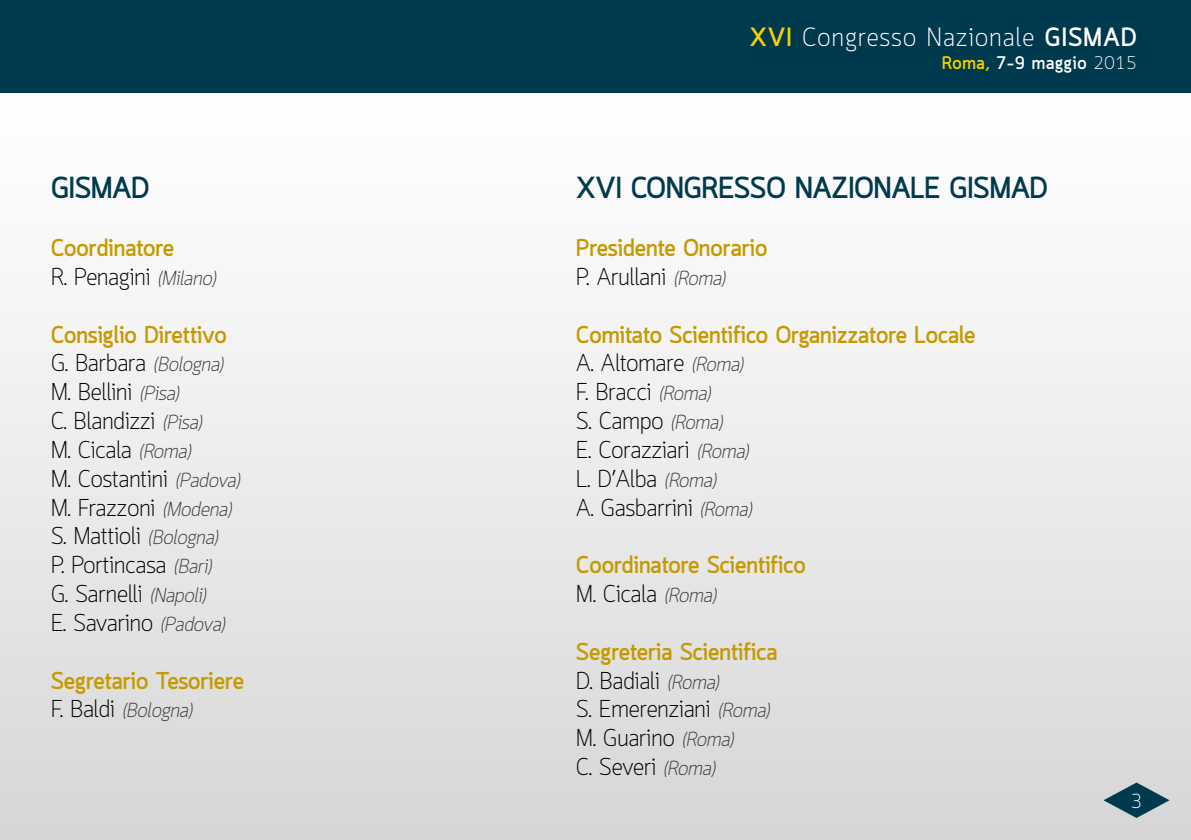
<style>
.page{position:relative;width:1191px;height:840px;background:#fff}
.page>*{position:absolute;margin:0;border:0;box-sizing:border-box;transform-origin:0 0}
.t1{font:700 30px "Quark";color:#003a4e}
.t2{font:300 26px "Quark";letter-spacing:.05em;color:#fff}
.t3{font:300 24px/28.8px "Quark";color:#000}
.t4{font:700 24px/28.8px "Quark";color:#c59a00}
.t5{font:italic 300 20px "Quark";color:#3c3c3b}
.t6{font:300 20px "Quark";color:#fff}
.t7{font:700 18px "Quark";letter-spacing:.04em;color:#fff}
.s1{font-weight:300;color:#000}
.s2{font-weight:300;font-style:italic;font-size:20px;color:#3c3c3b}
.s3{font-weight:700;color:#c59a00}
.s4{font-style:italic;font-size:20px;color:#3c3c3b}
.s5{font-style:normal;font-size:24px;color:#000}
.s6{font-weight:700;color:#f8d100}
.s7{font-weight:700}
.s8{color:#f8d100}
.s9{font-weight:300}
</style>
<div class="page">
<div style="left:0;top:82px;width:1191px;height:757px;background:linear-gradient(to bottom,#fff,#d7d7d7)"></div>
<div style="left:0;top:0;width:1191px;height:93px;background:#003a4e"></div>
<svg style="left:1103px;top:782px;width:66px;height:35px;background:#6a8892"></svg>
<p class="t1" style="left:51px;top:170px;width:100px">GISMAD</p>
<p class="t4" style="left:51px;top:235px;width:171px">Coordinatore<br><span class="s1">R. Penagini</span> <span class="s2">(Milano)</span></p>
<p class="t3" style="left:51px;top:321px;width:195px"><span class="s3">Consiglio Direttivo<br></span>G . B a r b a r a <span class="s4">(Bologna)<br></span>M. Bellini <span class="s4">(Pisa)<br></span>C. Blandizzi <span class="s4">(Pisa)<br></span>M. Cicala <span class="s4">(Roma)<br></span>M. Costantini <span class="s4">(Padova)<br></span>M. Frazzoni <span class="s4">(Modena)<br></span>S. Mattioli <span class="s4">(Bologna)<br></span>P. Portincasa <span class="s4">(Bari)<br></span>G. Sarnelli <span class="s4">(Napoli)<br></span>E. Savarino <span class="s4">(Padova)</span></p>
<p class="t4" style="left:51px;top:667px;width:194px">Segretario Tesoriere</p>
<p class="t5" style="left:51px;top:698px;width:147px"><span class="s5">F. B a l d i</span> (Bologna)</p>
<p class="t2" style="left:749px;top:22px;width:388px"><span class="s6">XVI</span> Congresso Nazionale <span class="s7">GISMAD</span></p>
<p class="t7" style="left:942px;top:52px;width:196px"><span class="s8">Roma,</span> 7-9 maggio <span class="s9">2015</span></p>
<p class="t1" style="left:576px;top:170px;width:473px">XVI CONGRESSO NAZIONALE GISMAD</p>
<p class="t4" style="left:576px;top:235px;width:193px">Presidente Onorario<br><span class="s1">P. Arullani</span> <span class="s2">(Roma)</span></p>
<p class="t3" style="left:576px;top:321px;width:401px"><span class="s3">Comitato Scientifico Organizzatore Locale<br></span>A. Altomare <span class="s4">(Roma)<br></span>F. Bracci <span class="s4">(Roma)<br></span>S. Campo <span class="s4">(Roma)<br></span>E. Corazziari <span class="s4">(Roma)<br></span>L. D’Alba <span class="s4">(Roma)<br></span>A. Gasbarrini <span class="s4">(Roma)</span></p>
<p class="t4" style="left:576px;top:552px;width:231px">Coordinatore Scientifico<br><span class="s1">M. Cicala</span> <span class="s2">(Roma)</span></p>
<p class="t3" style="left:576px;top:638px;width:203px"><span class="s3">Segreteria Scientifica<br></span>D. Badiali <span class="s4">(Roma)<br></span>S. Emerenziani <span class="s4">(Roma)<br></span>M. Guarino <span class="s4">(Roma)<br></span>C. Severi <span class="s4">(Roma)</span></p>
<p class="t6" style="left:1130px;top:788px;width:13px">3</p>
</div>
